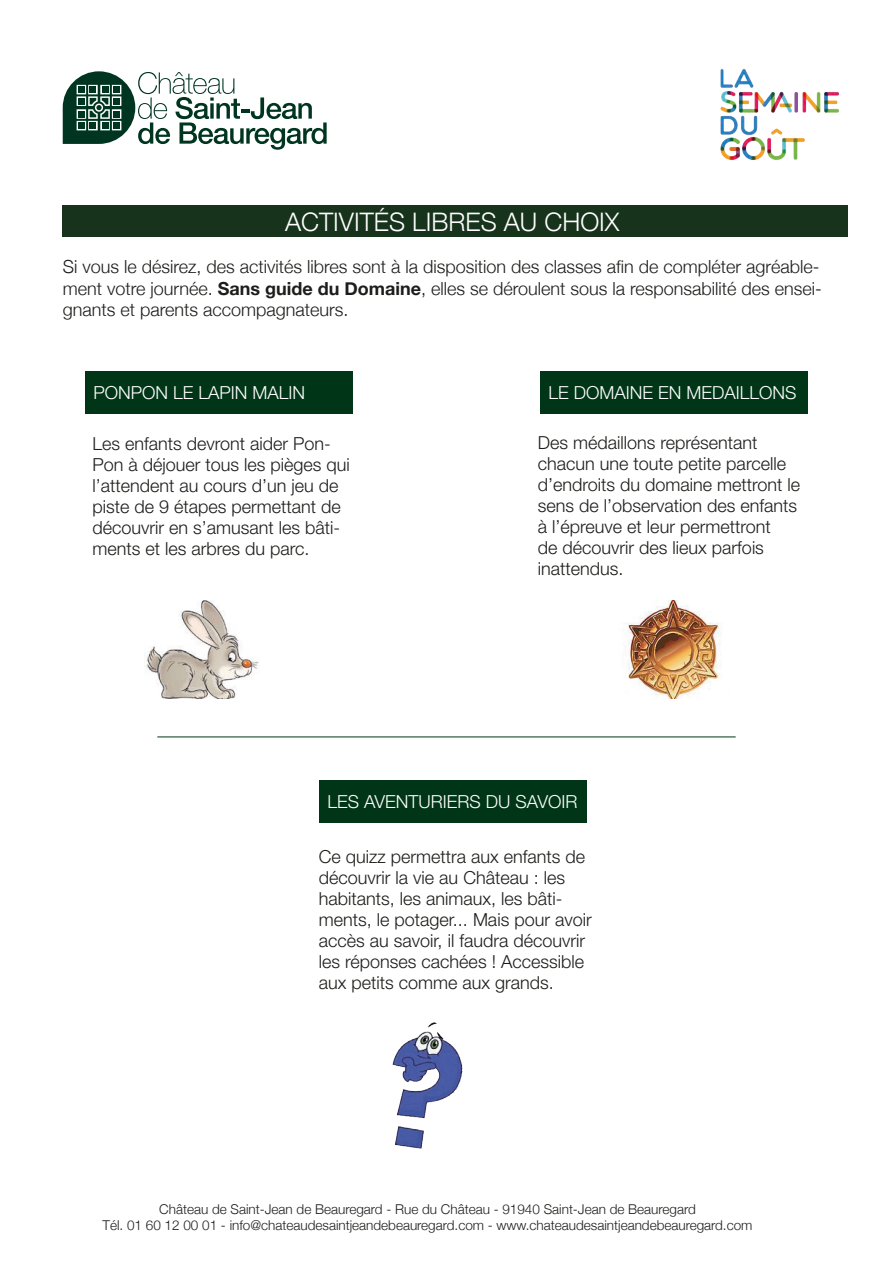
<style>
.page{position:relative;width:893px;height:1263px;background:#fff}
.page>*{position:absolute;margin:0;border:0;box-sizing:border-box;transform-origin:0 0}
.t1{font:300 25.5px "Helvetica Neue";color:#fff}
.t2{font:300 18px/21px "Helvetica Neue LT Std";color:#1d1d1b}
.t3{font:300 18px/21.6px "Helvetica Neue";color:#1d1d1b}
.t4{font:300 18px "Helvetica Neue LT Std";color:#fff}
.t5{font:300 13.5px "Helvetica Neue";color:#1d1d1b}
.s1{font-weight:700}
</style>
<div class="page">
<svg style="left:63px;top:71px;width:264px;height:79px"></svg>
<div style="left:113px;top:111px;width:7px;height:6px;background:#003621"></div>
<div style="left:102px;top:86px;width:6px;height:7px;background:#003621"></div>
<img style="left:720px;top:69px;width:128px;height:145px">
<div style="left:62px;top:205px;width:785px;height:31px;background:#17331c"></div>
<div style="left:85px;top:371px;width:268px;height:43px;background:#003617"></div>
<img style="left:146px;top:601px;width:113px;height:97px">
<img style="left:625px;top:601px;width:96px;height:97px">
<hr style="left:157px;top:737px;width:579px;height:1px;background:#003617">
<div style="left:319px;top:780px;width:268px;height:43px;background:#003617"></div>
<img style="left:392px;top:1022px;width:71px;height:127px">
<div style="left:540px;top:371px;width:268px;height:43px;background:#003617"></div>
<p class="t1" style="left:285px;top:206px;width:336px">ACTIVITÉS LIBRES AU CHOIX</p>
<p class="t3" style="left:63px;top:256px;width:761px">Si vous le désirez, des activités libres sont à la disposition des classes afin de compléter agréable&shy;ment votre journée. <span class="s1">Sans guide du Domaine</span>, elles se déroulent sous la responsabilité des ensei&shy;gnants et parents accompagnateurs.</p>
<p class="t4" style="left:94px;top:381px;width:213px">PONPON LE LAPIN MALIN</p>
<p class="t2" style="left:92px;top:432px;width:259px">Les enfants devront aider Pon-<br>Pon à déjouer tous les pièges qui l’attendent au cours d’un jeu de piste de 9 étapes permettant de découvrir en s’amusant les bâti&shy;ments et les arbres du parc.</p>
<p class="t4" style="left:549px;top:381px;width:250px">LE DOMAINE EN MEDAILLONS</p>
<p class="t2" style="left:538px;top:431px;width:264px">Des médaillons représentant chacun une toute petite parcelle d’endroits du domaine mettront le sens de l’observation des enfants à l’épreuve et leur permettront<br>de découvrir des lieux parfois inattendus.</p>
<p class="t4" style="left:327px;top:791px;width:251px">LES AVENTURIERS DU SAVOIR</p>
<p class="t2" style="left:319px;top:846px;width:274px">Ce quizz permettra aux enfants de découvrir la vie au Château : les habitants, les animaux, les bâti&shy;ments, le potager... Mais pour avoir accès au savoir, il faudra découvrir les réponses cachées ! Accessible aux petits comme aux grands.</p>
<p class="t5" style="left:159px;top:1201px;width:538px">Château de Saint-Jean de Beauregard - Rue du Château - 91940 Saint-Jean de Beauregard</p>
<p class="t5" style="left:103px;top:1217px;width:651px">Tél. 01 60 12 00 01 - info@chateaudesaintjeandebeauregard.com - www.chateaudesaintjeandebeauregard.com</p>
</div>
